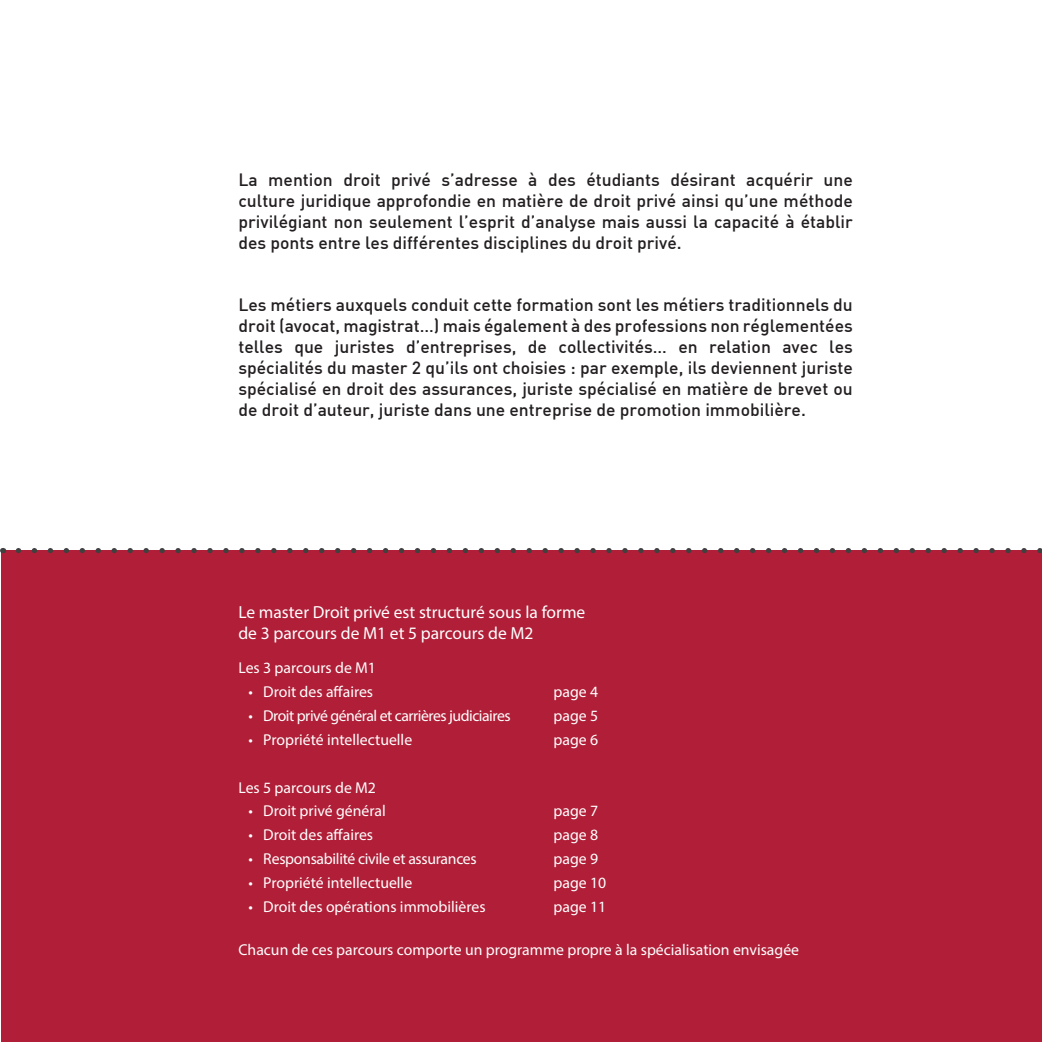
<style>
.page{position:relative;width:1042px;height:1042px;background:#fff}
.page>*{position:absolute;margin:0;border:0;box-sizing:border-box;transform-origin:0 0}
.t1{font:500 17.5px/21px "DIN";color:#231f20;text-align:justify}
.t2{font:17.5px/21px "Myriad Pro";color:#fff}
.t3{font:15.75px "Myriad Pro";color:#fff}
.t4{font:15.75px "Myriad Pro";letter-spacing:-.03em;color:#fff}
.t5{font:15.75px "Myriad Pro";letter-spacing:-.02em;color:#fff}
</style>
<div class="page">
<div style="left:2px;top:550px;width:1040px;height:492px;background:#b01e37"></div>
<svg style="left:18px;top:548px;width:1024px;height:5px"></svg>
<p class="t1" style="left:238px;top:168px;width:616px">La mention droit privé s’adresse à des étudiants désirant acquérir une culture juridique approfondie en matière de droit privé ainsi qu’une méthode privilégiant non seulement l’esprit d’analyse mais aussi la capacité à établir des ponts entre les différentes disciplines du droit privé.</p>
<p class="t1" style="left:238px;top:293px;width:616px">Les métiers auxquels conduit cette formation sont les métiers traditionnels du droit (avocat, magistrat…) mais également à des professions non réglementées telles que juristes d’entreprises, de collectivités… en relation avec les spécialités du master 2 qu’ils ont choisies : par exemple, ils deviennent juriste spécialisé en droit des assurances, juriste spécialisé en matière de brevet ou de droit d’auteur, juriste dans une entreprise de promotion immobilière.</p>
<p class="t2" style="left:238px;top:602px;width:348px">Le master Droit privé est structuré sous la forme de 3 parcours de M1 et 5 parcours de M2</p>
<p class="t3" style="left:238px;top:658px;width:139px">Les 3 parcours de M1</p>
<p class="t3" style="left:248px;top:682px;width:126px">• Droit des affaires</p>
<p class="t3" style="left:553px;top:682px;width:46px">page 4</p>
<p class="t4" style="left:248px;top:706px;width:264px">• Droit privé général et carrières judiciaires</p>
<p class="t3" style="left:553px;top:706px;width:46px">page 5</p>
<p class="t3" style="left:248px;top:730px;width:165px">• Propriété intellectuelle</p>
<p class="t3" style="left:553px;top:730px;width:46px">page 6</p>
<p class="t3" style="left:238px;top:777px;width:139px">Les 5 parcours de M2</p>
<p class="t3" style="left:248px;top:801px;width:139px">• Droit privé général</p>
<p class="t3" style="left:553px;top:801px;width:46px">page 7</p>
<p class="t3" style="left:248px;top:825px;width:126px">• Droit des affaires</p>
<p class="t3" style="left:553px;top:825px;width:46px">page 8</p>
<p class="t5" style="left:248px;top:849px;width:230px">• Responsabilité civile et assurances</p>
<p class="t3" style="left:553px;top:849px;width:46px">page 9</p>
<p class="t3" style="left:248px;top:873px;width:165px">• Propriété intellectuelle</p>
<p class="t3" style="left:553px;top:873px;width:54px">page 10</p>
<p class="t3" style="left:248px;top:897px;width:239px">• Droit des opérations immobilières</p>
<p class="t3" style="left:553px;top:897px;width:54px">page 11</p>
<p class="t3" style="left:238px;top:939px;width:562px">Chacun de ces parcours comporte un programme propre à la spécialisation envisagée</p>
</div>
